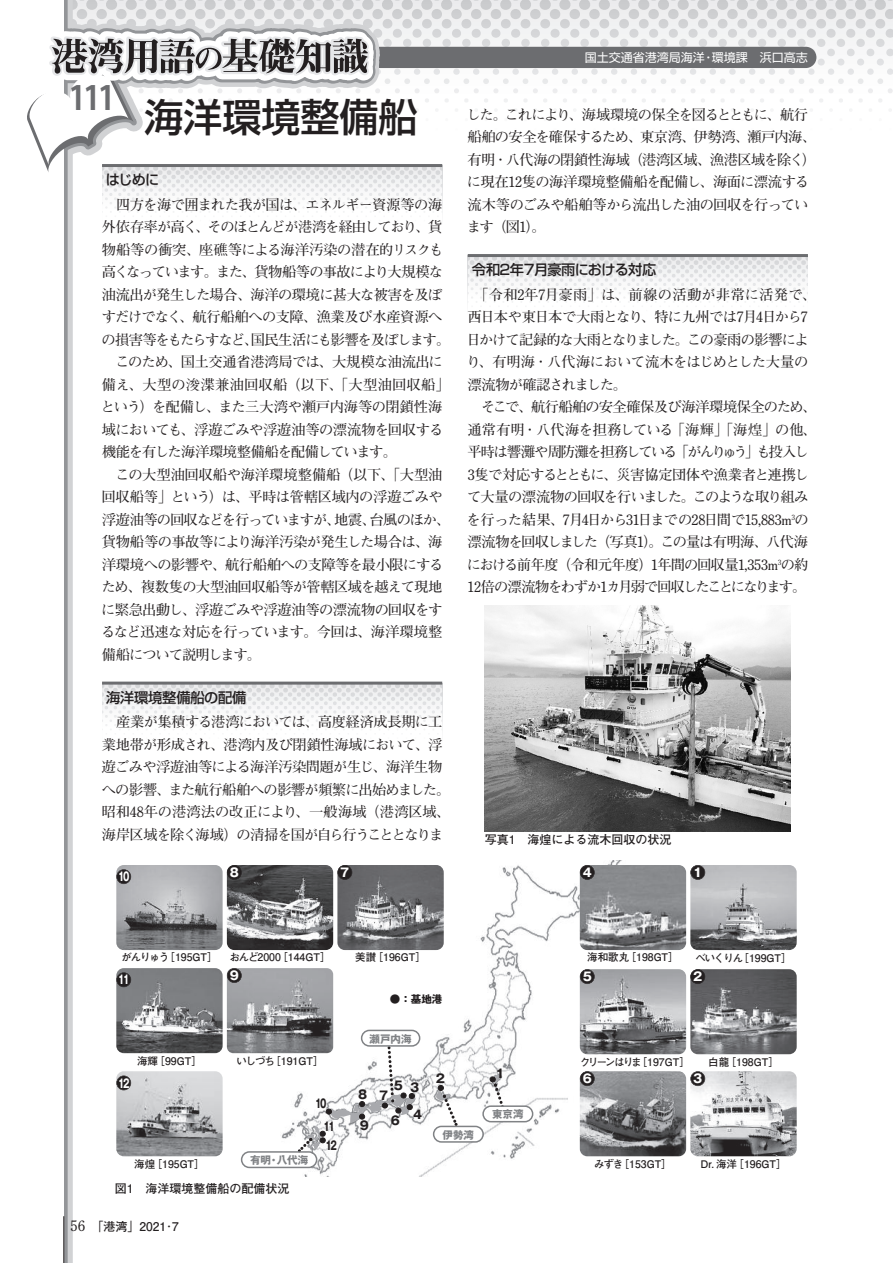
<style>
.page{position:relative;width:893px;height:1263px;background:#fff}
.page>*{position:absolute;margin:0;border:0;box-sizing:border-box;transform-origin:0 0}
.t1{font:500 39px "Shin Go Pro";color:#231f20}
.t2{font:700 33px "Koz Go Pro";color:#6c6d70;scale:.9 1}
.本文{font:700 14.25px/22.5px "Futo Min A101 Pro";letter-spacing:-.045em;color:#231f20}
.本文-2{font:700 14.25px/22.5px "Futo Min A101 Pro";letter-spacing:-.065em;color:#231f20}
.本文-3{font:700 14.25px/22.5px "Futo Min A101 Pro";letter-spacing:-.025em;color:#231f20}
.本文-4{font:500 14.25px "Shin Go Pro";letter-spacing:-.035em;color:#231f20}
.t3{font:700 12px "Futo Go B101 Pro";color:#231f20}
.t4{font:12px "Shin Go Pro";color:#fff}
.t5{font:700 12px "Gothic MB101 Pro";color:#231f20}
.t6{font:700 12px "Gothic MB101 Pro";color:#fff}
.t7{font:700 12px/23.1px "Gothic MB101 Pro";color:#231f20;scale:.7 1}
.t8{font:700 12px "Gothic MB101 Pro";color:#fff;scale:.7 1}
.t9{font:700 10.5px "Futo Go B101 Pro";color:#231f20}
.t10{font:700 10.5px "Futo Go B101 Pro";letter-spacing:-.055em;color:#231f20}
.t11{font:700 10.5px "Gothic MB101 Pro";color:#808285}
.t12{font:700 10.5px "Futo Go B101 Pro";letter-spacing:-.165em;color:#231f20}
.t13{font:700 10.5px "Gothic MB101 Pro";color:#231f20}
.s1{font-family:"Futo Min A101 Pro";font-size:14.25px}
</style>
<div class="page">
<svg style="left:440px;top:0;width:453px;height:110px"></svg>
<svg style="left:588px;top:0;width:305px;height:10px;background:#dbdbdd"></svg>
<div style="left:85px;top:47px;width:731px;height:21px;background:#6c6d70;border-radius:11px"></div>
<svg style="left:68px;top:191px;width:336px;height:1049px"></svg>
<svg style="left:64px;top:191px;width:4px;height:1072px;background:#989a9d"></svg>
<hr style="left:64px;top:1216px;width:1px;height:47px;background:#231f20">
<div style="left:102px;top:166px;width:340px;height:67px;background:#fff"></div>
<div style="left:102px;top:166px;width:340px;height:62px;background:linear-gradient(to bottom,#e6e6e8,#fff)"></div>
<svg style="left:27px;top:0;width:413px;height:191px"></svg>
<hr style="left:102px;top:164px;width:340px;height:3px;background:#6c6d70">
<div style="left:102px;top:683px;width:340px;height:68px;background:#fff"></div>
<svg style="left:102px;top:685px;width:340px;height:45px"></svg>
<hr style="left:102px;top:682px;width:340px;height:3px;background:#6c6d70">
<svg style="left:468px;top:257px;width:340px;height:46px"></svg>
<hr style="left:468px;top:254px;width:340px;height:3px;background:#6c6d70">
<div style="left:102px;top:855px;width:706px;height:323px;background:#fff"></div>
<img style="left:280px;top:860px;width:353px;height:316px">
<img style="left:116px;top:865px;width:107px;height:85px">
<img style="left:116px;top:968px;width:107px;height:85px">
<img style="left:227px;top:865px;width:106px;height:85px">
<img style="left:337px;top:865px;width:107px;height:85px">
<img style="left:227px;top:968px;width:106px;height:85px">
<img style="left:116px;top:1071px;width:107px;height:85px">
<img style="left:690px;top:1071px;width:107px;height:85px">
<img style="left:580px;top:1071px;width:106px;height:85px">
<img style="left:690px;top:969px;width:107px;height:85px">
<img style="left:690px;top:865px;width:107px;height:85px">
<img style="left:580px;top:969px;width:106px;height:85px">
<img style="left:580px;top:865px;width:106px;height:85px">
<div style="left:691px;top:865px;width:14px;height:14px;background:#231f20;border-radius:50%"></div>
<div style="left:690px;top:865px;width:15px;height:15px;border:1px solid #231f20;border-radius:50%"></div>
<div style="left:691px;top:970px;width:14px;height:13px;background:#231f20;border-radius:50%"></div>
<div style="left:690px;top:969px;width:15px;height:15px;border:1px solid #231f20;border-radius:50%"></div>
<div style="left:691px;top:1072px;width:14px;height:14px;background:#231f20;border-radius:50%"></div>
<div style="left:690px;top:1071px;width:15px;height:15px;border:1px solid #231f20;border-radius:50%"></div>
<div style="left:580px;top:865px;width:14px;height:14px;background:#231f20;border-radius:50%"></div>
<div style="left:580px;top:865px;width:15px;height:15px;border:1px solid #231f20;border-radius:50%"></div>
<div style="left:580px;top:970px;width:14px;height:13px;background:#231f20;border-radius:50%"></div>
<div style="left:580px;top:969px;width:15px;height:15px;border:1px solid #231f20;border-radius:50%"></div>
<div style="left:580px;top:1072px;width:14px;height:14px;background:#231f20;border-radius:50%"></div>
<div style="left:580px;top:1071px;width:15px;height:15px;border:1px solid #231f20;border-radius:50%"></div>
<div style="left:338px;top:865px;width:14px;height:14px;background:#231f20;border-radius:50%"></div>
<div style="left:337px;top:865px;width:15px;height:15px;border:1px solid #231f20;border-radius:50%"></div>
<div style="left:227px;top:865px;width:14px;height:14px;background:#231f20;border-radius:50%"></div>
<div style="left:227px;top:865px;width:15px;height:15px;border:1px solid #231f20;border-radius:50%"></div>
<div style="left:227px;top:968px;width:14px;height:14px;background:#231f20;border-radius:50%"></div>
<div style="left:227px;top:968px;width:15px;height:15px;border:1px solid #231f20;border-radius:50%"></div>
<div style="left:117px;top:870px;width:14px;height:14px;background:#231f20;border-radius:50%"></div>
<div style="left:116px;top:869px;width:15px;height:15px;border:1px solid #231f20;border-radius:50%"></div>
<div style="left:117px;top:973px;width:14px;height:14px;background:#231f20;border-radius:50%"></div>
<div style="left:116px;top:972px;width:15px;height:15px;border:1px solid #231f20;border-radius:50%"></div>
<div style="left:117px;top:1076px;width:14px;height:14px;background:#231f20;border-radius:50%"></div>
<div style="left:116px;top:1075px;width:15px;height:15px;border:1px solid #231f20;border-radius:50%"></div>
<svg style="left:433px;top:1075px;width:100px;height:68px"></svg>
<svg style="left:241px;top:1030px;width:179px;height:138px"></svg>
<img style="left:485px;top:606px;width:306px;height:225px">
<p class="t2" style="left:69px;top:77px;width:53px">111</p>
<p class="t1" style="left:145px;top:85px;width:274px">海洋環境整備船</p>
<p class="本文-4" style="left:106px;top:168px;width:55px">はじめに</p>
<p class="本文" style="left:102px;top:191px;width:350px">　四方を海で囲まれた我が国は、エネルギー資源等の海外依存率が高く、そのほとんどが港湾を経由しており、貨物船等の衝突、座礁等による海洋汚染の潜在的リスクも高くなっています。また、貨物船等の事故により大規模な油流出が発生した場合、海洋の環境に甚大な被害を及ぼすだけでなく、航行船舶への支障、漁業及び水産資源への損害等をもたらすなど、国民生活にも影響を及ぼします。</p>
<p class="本文-3" style="left:101px;top:349px;width:351px">　このため、国土交通省港湾局では、大規模な油流出に備え、大型の浚渫兼油回収船（以下、「大型油回収船」という）を配備し、また三大湾や瀬戸内海等の閉鎖性海域においても、浮遊ごみや浮遊油等の漂流物を回収する機能を有した海洋環境整備船を配備しています。</p>
<p class="本文" style="left:101px;top:461px;width:351px">　この大型油回収船や海洋環境整備船（以下、「大型油回収船等」という）は、平時は管轄区域内の浮遊ごみや浮遊油等の回収などを行っていますが、地震、台風のほか、貨物船等の事故等により海洋汚染が発生した場合は、海洋環境への影響や、航行船舶への支障等を最小限にするため、複数隻の大型油回収船等が管轄区域を越えて現地に緊急出動し、浮遊ごみや浮遊油等の漂流物の回収をするなど迅速な対応を行っています。今回は、海洋環境整備船について説明します。</p>
<p class="本文-4" style="left:106px;top:685px;width:142px">海洋環境整備船の配備</p>
<p class="本文" style="left:102px;top:709px;width:350px">　産業が集積する港湾においては、高度経済成長期に工業地帯が形成され、港湾内及び閉鎖性海域において、浮遊ごみや浮遊油等による海洋汚染問題が生じ、海洋生物への影響、また航行船舶への影響が頻繁に出始めました。昭和48年の港湾法の改正により、一般海域（港湾区域、海岸区域を除く海域）の清掃を国が自ら行うこととなりま</p>
<p class="t8" style="left:118px;top:867px;width:18px">10</p>
<p class="t6" style="left:230px;top:862px;width:11px">8</p>
<p class="t6" style="left:340px;top:862px;width:11px">7</p>
<p class="t4" style="left:585px;top:48px;width:225px">国土交通省港湾局海洋・環境課　浜口高志</p>
<p class="本文" style="left:466px;top:101px;width:351px">した。これにより、海域環境の保全を図るとともに、航行船舶の安全を確保するため、東京湾、伊勢湾、瀬戸内海、有明・八代海の閉鎖性海域（港湾区域、漁港区域を除く）に現在12隻の海洋環境整備船を配備し、海面に漂流する流木等のごみや船舶等から流出した油の回収を行っています（図1）。</p>
<p class="本文-4" style="left:472px;top:258px;width:186px">令和2年7月豪雨における対応</p>
<p class="本文" style="left:466px;top:281px;width:351px">　「令和2年7月豪雨」は、前線の活動が非常に活発で、西日本や東日本で大雨となり、特に九州では7月4日から7日かけて記録的な大雨となりました。この豪雨の影響により、有明海・八代海において流木をはじめとした大量の漂流物が確認されました。</p>
<p class="本文-2" style="left:466px;top:394px;width:352px">　そこで、航行船舶の安全確保及び海洋環境保全のため、通常有明・八代海を担務している「海輝」「海煌」の他、平時は響灘や周防灘を担務している「がんりゅう」も投入し<br>3隻で対応するとともに、災害協定団体や漁業者と連携して大量の漂流物の回収を行いました。このような取り組みを行った結果、7月4日から31日までの28日間で15,883m<sup>3</sup>の漂流物を回収しました（写真1）。この量は有明海、八代海における前年度（令和元年度）1年間の回収量1,353m<sup>3</sup>の約<br>12倍の漂流物をわずか1カ月弱で回収したことになります。</p>
<p class="t3" style="left:485px;top:830px;width:188px">写真1　海煌による流木回収の状況</p>
<p class="t6" style="left:583px;top:862px;width:11px">4</p>
<p class="t6" style="left:693px;top:862px;width:11px">1</p>
<p class="t10" style="left:121px;top:949px;width:98px">がんりゅう［195GT］</p>
<p class="t9" style="left:230px;top:949px;width:102px">おんど2000［144GT］</p>
<p class="t9" style="left:355px;top:949px;width:72px">美讃［196GT］</p>
<p class="t9" style="left:587px;top:949px;width:93px">海和歌丸［198GT］</p>
<p class="t10" style="left:695px;top:949px;width:98px">べいくりん［199GT］</p>
<p class="t8" style="left:118px;top:970px;width:18px">11</p>
<p class="t6" style="left:230px;top:965px;width:11px">9</p>
<p class="t6" style="left:583px;top:967px;width:11px">5</p>
<p class="t6" style="left:693px;top:967px;width:11px">2</p>
<p class="t13" style="left:390px;top:990px;width:54px">●：基地港</p>
<p class="t11" style="left:370px;top:1030px;width:43px">瀬戸内海</p>
<p class="t9" style="left:137px;top:1052px;width:66px">海輝［99GT］</p>
<p class="t9" style="left:237px;top:1052px;width:88px">いしづち［191GT］</p>
<p class="t9" style="left:637px;top:1053px;width:55px">［197GT］</p>
<p class="t12" style="left:580px;top:1053px;width:63px">クリーンはりま</p>
<p class="t9" style="left:708px;top:1053px;width:72px">白龍［198GT］</p>
<p class="t8" style="left:118px;top:1073px;width:18px">12</p>
<p class="t7" style="left:323px;top:1091px;width:18px;text-indent:-8px">10<br>11</p>
<p class="t7" style="left:325px;top:1132px;width:18px">12</p>
<p class="t5" style="left:394px;top:1076px;width:11px">5</p>
<p class="t5" style="left:391px;top:1110px;width:11px">6</p>
<p class="t5" style="left:358px;top:1085px;width:32px">8 7</p>
<p class="t5" style="left:360px;top:1115px;width:11px">9</p>
<p class="t5" style="left:410px;top:1077px;width:11px">3</p>
<p class="t5" style="left:413px;top:1104px;width:11px">4</p>
<p class="t5" style="left:436px;top:1068px;width:11px">2</p>
<p class="t11" style="left:443px;top:1126px;width:33px">伊勢湾</p>
<p class="t5" style="left:495px;top:1064px;width:11px">1</p>
<p class="t11" style="left:492px;top:1106px;width:33px">東京湾</p>
<p class="t6" style="left:583px;top:1069px;width:11px">6</p>
<p class="t6" style="left:693px;top:1069px;width:11px">3</p>
<p class="t11" style="left:250px;top:1151px;width:60px">有明・八代海</p>
<p class="t3" style="left:115px;top:1178px;width:176px">図1　海洋環境整備船の配備状況</p>
<p class="t9" style="left:134px;top:1155px;width:72px">海煌［195GT］</p>
<p class="t9" style="left:594px;top:1155px;width:79px">みずき［153GT］</p>
<p class="t9" style="left:700px;top:1155px;width:88px">Dr. 海洋［196GT］</p>
<p class="t3" style="left:70px;top:1217px;width:110px"><span class="s1">56</span> 「港湾」2021･7</p>
</div>
